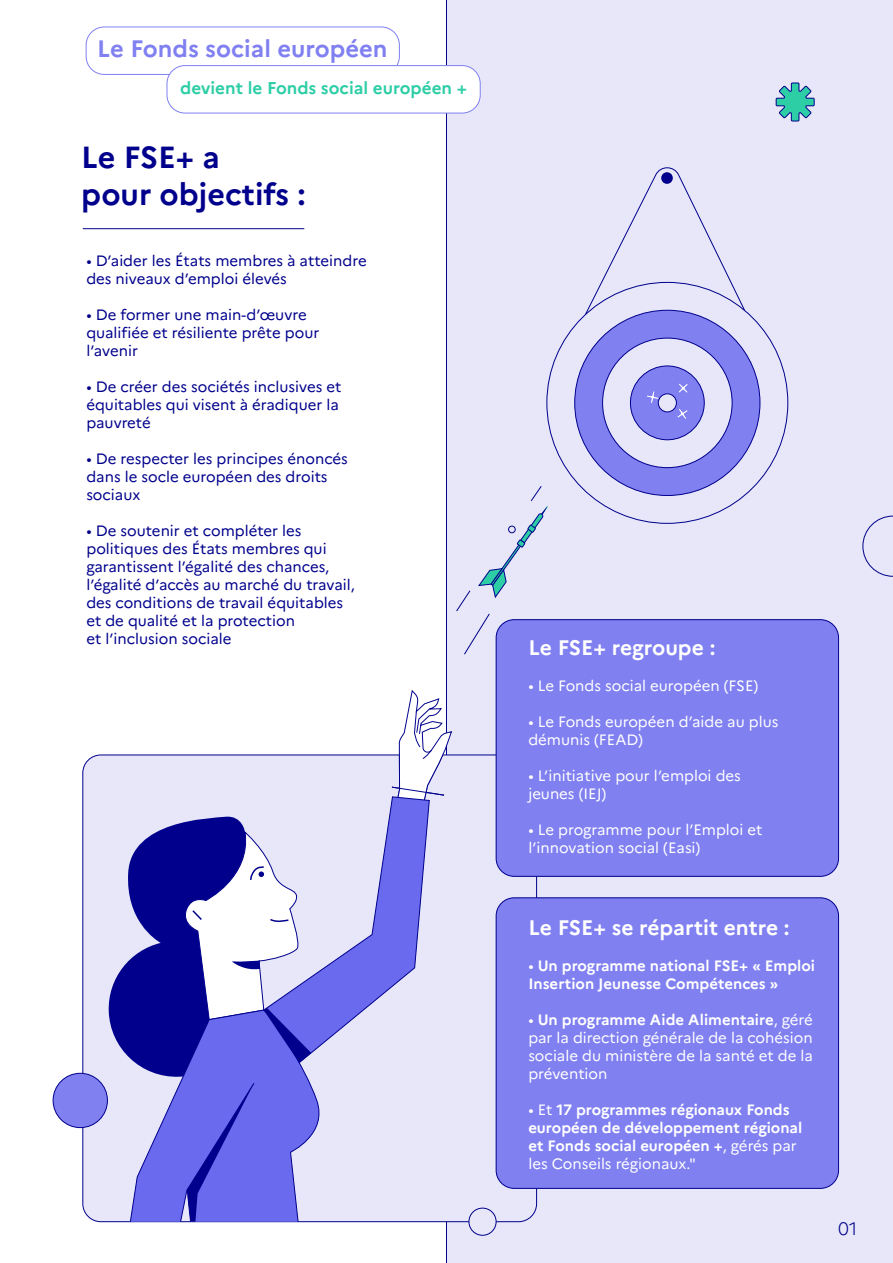
<style>
.page{position:relative;width:893px;height:1263px;background:#e7e7f9}
.page>*{position:absolute;margin:0;border:0;box-sizing:border-box;transform-origin:0 0}
.t1{font:700 30.6px/36.6px "Marianne";color:#00008c}
.t2{font:700 23.7px "Marianne";color:#8080f1}
.t3{font:700 21px "Marianne";color:#fff}
.t4{font:300 18px "Marianne";color:#00008c}
.t5{font:700 17.1px "Marianne";color:#2dcea6}
.t6{font:15px/18px "Marianne";color:#00008c}
.t7{font:15px/18px "Marianne";color:#fff}
.t8{font:700 15px/18px "Marianne";color:#fff}
.s1{font-weight:400}
.s2{font-weight:700}
</style>
<div class="page">
<div style="left:0;top:0;width:446px;height:1263px;background:#fff"></div>
<hr style="left:446px;top:0;width:1px;height:1263px;background:#00008c">
<svg style="left:775px;top:82px;width:40px;height:40px"></svg>
<hr style="left:83px;top:228px;width:221px;height:1px;background:#00008c">
<div style="left:86px;top:27px;width:314px;height:48px;border:1px solid #8080f1;border-radius:18px"></div>
<div style="left:167px;top:66px;width:313px;height:47px;background:#fff;border-radius:18px"></div>
<div style="left:167px;top:65px;width:314px;height:48px;border:1px solid #8080f1;border-radius:18px"></div>
<div style="left:575px;top:310px;width:185px;height:185px;background:#8080f1;border-radius:50%"></div>
<div style="left:603px;top:338px;width:129px;height:130px;background:#e7e7f9;border-radius:50%"></div>
<div style="left:630px;top:366px;width:74px;height:74px;background:#8080f1;border-radius:50%"></div>
<div style="left:630px;top:366px;width:75px;height:74px;border:1px solid #00008c;border-radius:50%"></div>
<div style="left:658px;top:394px;width:18px;height:18px;background:#e7e7f9;border-radius:50%"></div>
<div style="left:658px;top:393px;width:19px;height:19px;border:1px solid #00008c;border-radius:50%"></div>
<svg style="left:584px;top:167px;width:162px;height:149px"></svg>
<div style="left:661px;top:172px;width:12px;height:12px;background:#00008c;border-radius:50%"></div>
<svg style="left:678px;top:409px;width:9px;height:10px"></svg>
<svg style="left:679px;top:384px;width:8px;height:8px"></svg>
<svg style="left:647px;top:392px;width:11px;height:11px"></svg>
<div style="left:83px;top:755px;width:454px;height:467px;background:#e7e7f9;border-radius:18px"></div>
<div style="left:496px;top:620px;width:342px;height:256px;background:#8080f1;border-radius:18px"></div>
<div style="left:496px;top:898px;width:342px;height:290px;background:#8080f1;border-radius:18px"></div>
<div style="left:496px;top:897px;width:343px;height:292px;border:1px solid #00008c;border-radius:18px"></div>
<div style="left:53px;top:1073px;width:54px;height:54px;background:#8080f1;border-radius:50%"></div>
<div style="left:53px;top:1073px;width:55px;height:55px;border:1px solid #00008c;border-radius:50%"></div>
<div style="left:469px;top:1208px;width:27px;height:28px;border:1px solid #00008c;border-radius:50%"></div>
<svg style="left:329px;top:804px;width:100px;height:235px"></svg>
<svg style="left:391px;top:486px;width:156px;height:325px"></svg>
<svg style="left:108px;top:816px;width:221px;height:406px"></svg>
<svg style="left:862px;top:516px;width:31px;height:61px"></svg>
<h2 class="t2" style="left:97px;top:34px;width:292px">Le Fonds social européen</h2>
<p class="t5" style="left:180px;top:77px;width:288px">devient le Fonds social européen +</p>
<h1 class="t1" style="left:81px;top:139px;width:226px">Le FSE+ a<br>pour objectifs :</h1>
<p class="t6" style="left:86px;top:251px;width:282px">• D’aider les États membres à atteindre des niveaux d’emploi élevés</p>
<p class="t6" style="left:86px;top:305px;width:234px">• De former une main-d’œuvre qualifiée et résiliente prête pour l’avenir</p>
<p class="t6" style="left:86px;top:377px;width:257px">• De créer des sociétés inclusives et équitables qui visent à éradiquer la pauvreté</p>
<p class="t6" style="left:86px;top:449px;width:263px">• De respecter les principes énoncés dans le socle européen des droits sociaux</p>
<p class="t6" style="left:86px;top:521px;width:270px">• De soutenir et compléter les politiques des États membres qui garantissent l’égalité des chances, l’égalité d’accès au marché du travail, des conditions de travail équitables et de qualité et la protection<br>et l’inclusion sociale</p>
<h3 class="t3" style="left:528px;top:635px;width:188px">Le FSE+ regroupe :</h3>
<p class="t7" style="left:528px;top:677px;width:231px">• Le Fonds social européen (FSE)</p>
<p class="t7" style="left:528px;top:713px;width:251px">• Le Fonds européen d’aide au plus démunis (FEAD)</p>
<p class="t7" style="left:528px;top:767px;width:214px">• L’initiative pour l’emploi des jeunes (IEJ)</p>
<p class="t7" style="left:528px;top:821px;width:236px">• Le programme pour l’Emploi et l’innovation social (Easi)</p>
<h3 class="t3" style="left:528px;top:915px;width:263px">Le FSE+ se répartit entre :</h3>
<p class="t8" style="left:528px;top:957px;width:288px"><span class="s1">•</span> Un programme national FSE+ Emploi<br>Insertion Jeunesse Compétences</p>
<p class="t7" style="left:528px;top:1011px;width:286px;text-align:justify">• <span class="s2">Un programme Aide Alimentaire</span>, géré par la direction générale de la cohésion sociale du ministère de la santé et de la prévention</p>
<p class="t8" style="left:528px;top:1101px;width:275px"><span class="s1">• Et</span> 17 programmes régionaux Fonds européen de développement régional et Fonds social européen +<span class="s1">, gérés par les Conseils régionaux."</span></p>
<p class="t4" style="left:838px;top:1217px;width:21px">01</p>
</div>
